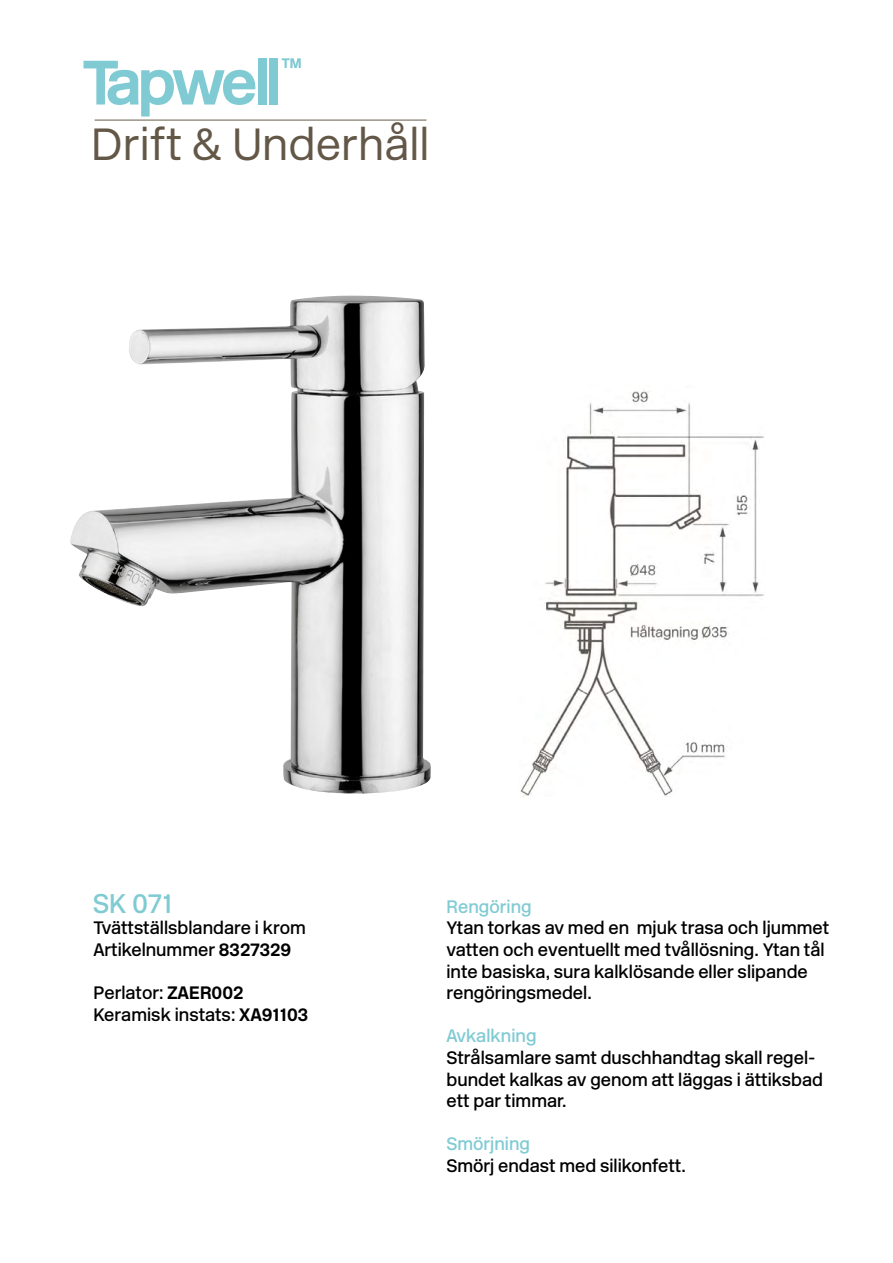
<style>
.page{position:relative;width:893px;height:1263px;background:#fff}
.page>*{position:absolute;margin:0;border:0;box-sizing:border-box;transform-origin:0 0}
.t1{font:300 45px "New Rail Alphabet";color:#635847}
.t2{font:500 27px "New Rail Alphabet";color:#80cbd3}
.t3{font:500 18px/21.6px "New Rail Alphabet";color:#000}
.t4{font:500 18px "New Rail Alphabet";color:#80cbd3}
.s1{font-weight:700}
</style>
<div class="page">
<img style="left:70px;top:296px;width:361px;height:498px">
<img style="left:520px;top:389px;width:244px;height:407px">
<svg style="left:83px;top:61px;width:172px;height:56px"></svg>
<div style="left:258px;top:58px;width:8px;height:47px;background:#80cbd3"></div>
<div style="left:269px;top:58px;width:9px;height:47px;background:#80cbd3"></div>
<svg style="left:282px;top:58px;width:19px;height:10px"></svg>
<hr style="left:95px;top:120px;width:331px;height:1px;background:#695e4a">
<h1 class="t1" style="left:91px;top:115px;width:340px">Drift &amp; Underhåll</h1>
<h2 class="t2" style="left:93px;top:885px;width:81px">SK 071</h2>
<p class="t3" style="left:93px;top:917px;width:214px">Tvättställsblandare i krom<br>Artikelnummer <span class="s1">8327329</span></p>
<p class="t3" style="left:93px;top:982px;width:216px">Perlator: <span class="s1">ZAER002<br></span>Keramisk instats: <span class="s1">XA91103</span></p>
<p class="t4" style="left:446px;top:894px;width:87px">Rengöring</p>
<p class="t3" style="left:446px;top:917px;width:384px">Ytan torkas av med en mjuk trasa och ljummet vatten och eventuellt med tvållösning. Ytan tål inte basiska, sura kalklösande eller slipande rengöringsmedel.</p>
<p class="t4" style="left:446px;top:1024px;width:92px">Avkalkning</p>
<p class="t3" style="left:446px;top:1046px;width:378px">Strålsamlare samt duschhandtag skall regel&shy;bundet kalkas av genom att läggas i ättiksbad ett par timmar.</p>
<p class="t4" style="left:446px;top:1132px;width:85px">Smörjning</p>
<p class="t3" style="left:446px;top:1154px;width:241px">Smörj endast med silikonfett.</p>
</div>
